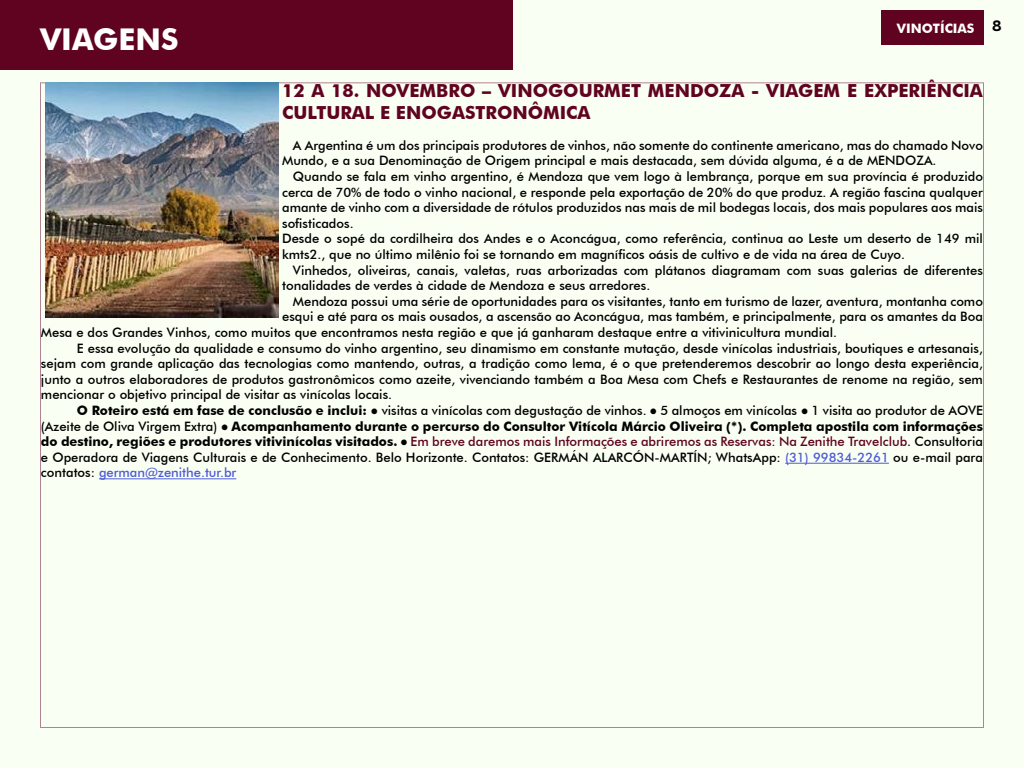
<style>
.page{position:relative;width:1024px;height:768px;background:#f9fff3}
.page>*{position:absolute;margin:0;border:0;box-sizing:border-box;transform-origin:0 0}
.t1{font:700 30px "Futura BT";color:#fff}
.t2{font:700 18px/21.6px "Futura BT";color:#600320}
.t3{font:500 13px/15.6px "Futura BT";color:#000}
.t4{font:500 13px "Futura BT";color:#600320}
.t5{font:700 13px "Futura BT";color:#000}
.t6{font:500 13px "Futura BT";color:#4f5cd6}
.t7{font:700 13px "Futura BT";color:#fff}
.s1{font-weight:700}
.s2{font-family:"Garamond";font-weight:400}
.s3{font-weight:500}
.s4{font-weight:700;color:#000}
.s5{font-family:"Garamond";font-weight:400;color:#000}
.s6{color:#000}
.s7{color:#4f5cd6}
</style>
<div class="page">
<div style="left:882px;top:10px;width:102px;height:34px;background:#600320"></div>
<div style="left:0;top:0;width:513px;height:70px;background:#600320"></div>
<hr style="left:785px;top:463px;width:104px;height:1px;background:#4f5cd6">
<hr style="left:99px;top:478px;width:137px;height:1px;background:#4f5cd6">
<img style="left:45px;top:82px;width:233px;height:236px">
<h1 class="t1" style="left:40px;top:21px;width:140px">VIAGENS</h1>
<p class="t7" style="left:897px;top:21px;width:106px">VINOTÍCIAS <sup>8</sup></p>
<h2 class="t2" style="left:282px;top:80px;width:702px">12 A 18. NOVEMBRO – VINOGOURMET MENDOZA - VIAGEM E EXPERIÊNCIA<br>CULTURAL E ENOGASTRONÔMICA</h2>
<p class="t3" style="left:282px;top:137px;width:702px;text-indent:11px">A Argentina é um dos principais produtores de vinhos, não somente do continente americano, mas do chamado Novo<br>Mundo, e a sua Denominação de Origem principal e mais destacada, sem dúvida alguma, é a de MENDOZA.</p>
<p class="t3" style="left:282px;top:168px;width:702px;text-indent:11px">Quando se fala em vinho argentino, é Mendoza que vem logo à lembrança, porque em sua província é produzido cerca de 70% de todo o vinho nacional, e responde pela exportação de 20% do que produz. A região fascina qualquer amante de vinho com a diversidade de rótulos produzidos nas mais de mil bodegas locais, dos mais populares aos mais sofisticados.<br>Desde o sopé da cordilheira dos Andes e o Aconcágua, como referência, continua ao Leste um deserto de 149 mil kmts2., que no último milênio foi se tornando em magníficos oásis de cultivo e de vida na área de Cuyo.</p>
<p class="t3" style="left:282px;top:262px;width:702px;text-indent:11px">Vinhedos, oliveiras, canais, valetas, ruas arborizadas com plátanos diagramam com suas galerias de diferentes tonalidades de verdes à cidade de Mendoza e seus arredores.</p>
<p class="t3" style="left:293px;top:293px;width:692px">Mendoza possui uma série de oportunidades para os visitantes, tanto em turismo de lazer, aventura, montanha como</p>
<p class="t3" style="left:282px;top:309px;width:702px">esqui e até para os mais ousados, a ascensão ao Aconcágua, mas também, e principalmente, para os amantes da Boa</p>
<p class="t3" style="left:41px;top:324px;width:798px">Mesa e dos Grandes Vinhos, como muitos que encontramos nesta região e que já ganharam destaque entre a vitivinicultura mundial.</p>
<p class="t3" style="left:77px;top:340px;width:908px">E essa evolução da qualidade e consumo do vinho argentino, seu dinamismo em constante mutação, desde vinícolas industriais, boutiques e artesanais,</p>
<p class="t3" style="left:41px;top:356px;width:943px">sejam com grande aplicação das tecnologias como mantendo, outras, a tradição como lema, é o que pretenderemos descobrir ao longo desta experiência,</p>
<p class="t3" style="left:41px;top:371px;width:943px">junto a outros elaboradores de produtos gastronômicos como azeite, vivenciando também a Boa Mesa com Chefs e Restaurantes de renome na região, sem</p>
<p class="t3" style="left:41px;top:387px;width:353px">mencionar o objetivo principal de visitar as vinícolas locais.</p>
<p class="t3" style="left:77px;top:402px;width:908px"><span class="s1">O Roteiro está em fase de conclusão e inclui:</span> <span class="s2">●</span> visitas a vinícolas com degustação de vinhos. <span class="s2">●</span> 5 almoços em vinícolas <span class="s2">●</span> 1 visita ao produtor de AOVE</p>
<p class="t5" style="left:41px;top:418px;width:944px"><span class="s3">(Azeite de Oliva Virgem Extra)</span> <span class="s2">●</span> Acompanhamento durante o percurso do Consultor Vitícola Márcio Oliveira (*). Completa apostila com informações</p>
<p class="t4" style="left:41px;top:434px;width:944px"><span class="s4">do destino, regiões e produtores vitivinícolas visitados.</span> <span class="s5">●</span> Em breve daremos mais Informações e abriremos as Reservas: Na Zenithe Travelclub<span class="s6">. Consultoria</span></p>
<p class="t3" style="left:41px;top:449px;width:943px">e Operadora de Viagens Culturais e de Conhecimento. Belo Horizonte. Contatos: GERMÁN ALARCÓN-MARTÍN; WhatsApp: <span class="s7">(31) 99834-2261</span> ou e-mail para</p>
<p class="t6" style="left:41px;top:465px;width:197px"><span class="s6">contatos:</span> german@zenithe.tur.br</p>
</div>
